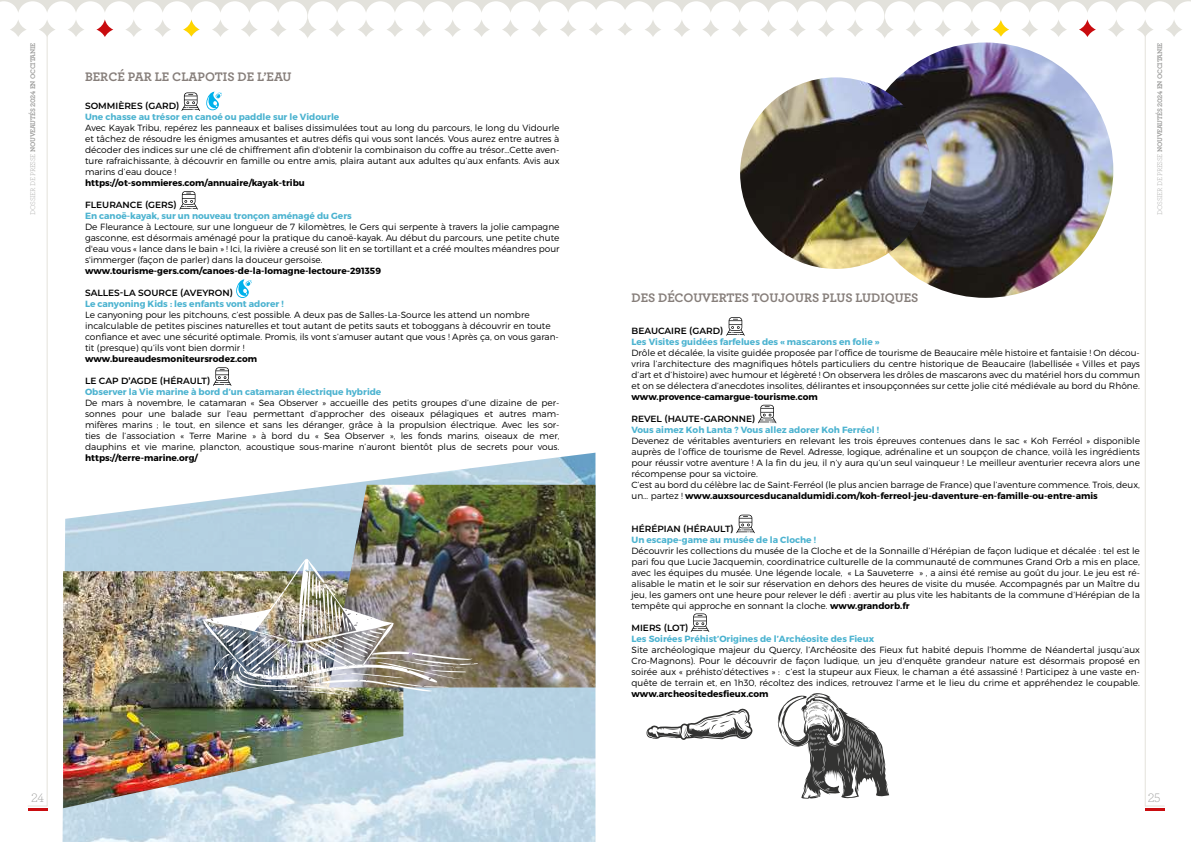
<style>
.page{position:relative;width:1191px;height:842px;background:#fff}
.page>*{position:absolute;margin:0;border:0;box-sizing:border-box;transform-origin:0 0}
.t1{font:700 13px "Archer";color:#867e7a}
.t2{font:300 12.8px "Archer";color:#9d9d9c}
.t3{font:300 9px/11px "Montserrat";color:#000;text-align:justify}
.t4{font:700 9px "Montserrat";color:#4cb3d0}
.t5{font:700 9px "Montserrat";color:#000}
.t6{font:600 9px "Montserrat";color:#000}
.t7{font:700 7px "Archer";letter-spacing:-.025em;color:#9d9d9c}
.s1{font-weight:300}
.s2{font-weight:700}
</style>
<div class="page">
<svg style="left:0;top:1px;width:1191px;height:74px"></svg>
<hr style="left:1145px;top:808px;width:19px;height:3px;background:#c90c0f">
<hr style="left:28px;top:808px;width:19px;height:3px;background:#c90c0f">
<hr style="left:1145px;top:35px;width:1px;height:771px;background:#e4e2db">
<hr style="left:47px;top:35px;width:1px;height:771px;background:#e4e2db">
<svg style="left:1145px;top:806px;width:19px;height:1px"></svg>
<svg style="left:28px;top:806px;width:19px;height:1px"></svg>
<img style="left:63px;top:453px;width:532px;height:389px">
<img style="left:63px;top:571px;width:340px;height:237px">
<img style="left:329px;top:485px;width:266px;height:202px">
<img style="left:202px;top:558px;width:276px;height:137px">
<img style="left:858px;top:43px;width:255px;height:255px;border-radius:128px">
<img style="left:740px;top:77px;width:191px;height:192px;border-radius:96px">
<svg style="left:777px;top:693px;width:112px;height:106px"></svg>
<svg style="left:646px;top:708px;width:106px;height:32px"></svg>
<svg style="left:206px;top:92px;width:16px;height:18px"></svg>
<svg style="left:181px;top:92px;width:19px;height:19px"></svg>
<svg style="left:179px;top:191px;width:19px;height:19px"></svg>
<svg style="left:236px;top:279px;width:16px;height:19px"></svg>
<svg style="left:213px;top:367px;width:18px;height:19px"></svg>
<svg style="left:726px;top:317px;width:18px;height:19px"></svg>
<svg style="left:758px;top:405px;width:18px;height:18px"></svg>
<svg style="left:736px;top:515px;width:19px;height:18px"></svg>
<svg style="left:690px;top:613px;width:19px;height:19px"></svg>
<p class="t7" style="left:27px;top:215px;width:174px;rotate:-90deg"><span class="s1">DOSSIER DE PRESSE</span> NOUVEAUTÉS 2024 EN OCCITANIE</p>
<h1 class="t1" style="left:85px;top:67px;width:208px">BERCÉ PAR LE CLAPOTIS DE L’EAU</h1>
<p class="t6" style="left:85px;top:100px;width:96px">SOMMIÈRES (GARD)</p>
<p class="t4" style="left:85px;top:111px;width:256px">Une chasse au trésor en canoé ou paddle sur le Vidourle</p>
<p class="t3" style="left:85px;top:122px;width:476px">Avec Kayak Tribu, repérez les panneaux et balises dissimulées tout au long du parcours, le long du Vidourle et tâchez de résoudre les énigmes amusantes et autres défis qui vous sont lancés. Vous aurez entre autres à décoder des indices sur une clé de chiffrement afin d'obtenir la combinaison du coffre au trésor…Cette aven&shy;ture rafraichissante, à découvrir en famille ou entre amis, plaira autant aux adultes qu’aux enfants. Avis aux marins d’eau douce !</p>
<p class="t5" style="left:85px;top:177px;width:221px">https://ot-sommieres.com/annuaire/kayak-tribu</p>
<p class="t6" style="left:85px;top:199px;width:93px">FLEURANCE (GERS)</p>
<p class="t4" style="left:85px;top:210px;width:268px">En canoë-kayak, sur un nouveau tronçon aménagé du Gers</p>
<p class="t3" style="left:85px;top:221px;width:476px">De Fleurance à Lectoure, sur une longueur de 7 kilomètres, le Gers qui serpente à travers la jolie campagne gasconne, est désormais aménagé pour la pratique du canoë-kayak. Au début du parcours, une petite chute d'eau vous « lance dans le bain » ! Ici, la rivière a creusé son lit en se tortillant et a créé moultes méandres pour s'immerger (façon de parler) dans la douceur gersoise.</p>
<p class="t5" style="left:85px;top:265px;width:297px">www.tourisme-gers.com/canoes-de-la-lomagne-lectoure-291359</p>
<p class="t6" style="left:85px;top:287px;width:149px">SALLES-LA SOURCE (AVEYRON)</p>
<p class="t4" style="left:85px;top:298px;width:200px">Le canyoning Kids : les enfants vont adorer !</p>
<p class="t3" style="left:85px;top:309px;width:475px;text-align:left">Le canyoning pour les pitchouns, c’est possible. A deux pas de Salles-La-Source les attend un nombre incalculable de petites piscines naturelles et tout autant de petits sauts et toboggans à découvrir en toute confiance et avec une sécurité optimale. Promis, ils vont s’amuser autant que vous ! Après ça, on vous garan&shy;tit (presque) qu’ils vont bien dormir !</p>
<p class="t5" style="left:85px;top:353px;width:174px">www.bureaudesmoniteursrodez.com</p>
<p class="t6" style="left:85px;top:375px;width:127px">LE CAP D’AGDE (HÉRAULT)</p>
<p class="t4" style="left:85px;top:386px;width:298px">Observer la Vie marine à bord d’un catamaran électrique hybride</p>
<p class="t3" style="left:85px;top:397px;width:476px">De mars à novembre, le catamaran « Sea Observer » accueille des petits groupes d’une dizaine de per&shy;sonnes pour une balade sur l’eau permettant d’approcher des oiseaux pélagiques et autres mam&shy;mifères marins ; le tout, en silence et sans les déranger, grâce à la propulsion électrique. Avec les sor&shy;ties de l’association « Terre Marine » à bord du « Sea Observer », les fonds marins, oiseaux de mer, dauphins et vie marine, plancton, acoustique sous-marine n’auront bientôt plus de secrets pour vous.</p>
<p class="t5" style="left:85px;top:452px;width:114px">https://terre-marine.org/</p>
<p class="t7" style="left:1154px;top:215px;width:174px;rotate:-90deg"><span class="s1">DOSSIER DE PRESSE</span> NOUVEAUTÉS 2024 EN OCCITANIE</p>
<h1 class="t1" style="left:631px;top:287px;width:288px">DES DÉCOUVERTES TOUJOURS PLUS LUDIQUES</h1>
<p class="t6" style="left:631px;top:324px;width:94px">BEAUCAIRE (GARD)</p>
<p class="t4" style="left:631px;top:336px;width:249px">Les Visites guidées farfelues des « mascarons en folie »</p>
<p class="t3" style="left:631px;top:347px;width:510px">Drôle et décalée, la visite guidée proposée par l’office de tourisme de Beaucaire mêle histoire et fantaisie ! On décou&shy;vrira l’architecture des magnifiques hôtels particuliers du centre historique de Beaucaire (labellisée « Villes et pays d’art et d’histoire) avec humour et légèreté ! On observera les drôles de mascarons avec du matériel hors du commun et on se délectera d’anecdotes insolites, délirantes et insoupçonnées sur cette jolie cité médiévale au bord du Rhône.</p>
<p class="t5" style="left:631px;top:391px;width:188px">www.provence-camargue-tourisme.com</p>
<p class="t6" style="left:631px;top:412px;width:125px">REVEL (HAUTE-GARONNE)</p>
<p class="t4" style="left:631px;top:424px;width:249px">Vous aimez Koh Lanta ? Vous allez adorer Koh Ferréol !</p>
<p class="t3" style="left:631px;top:435px;width:510px;text-align:left">Devenez de véritables aventuriers en relevant les trois épreuves contenues dans le sac « Koh Ferréol » disponible auprès de l’office de tourisme de Revel. Adresse, logique, adrénaline et un soupçon de chance, voilà les ingrédients pour réussir votre aventure ! A la fin du jeu, il n’y aura qu’un seul vainqueur ! Le meilleur aventurier recevra alors une récompense pour sa victoire.<br>C’est au bord du célèbre lac de Saint-Ferréol (le plus ancien barrage de France) que l’aventure commence. Trois, deux, un… partez ! <span class="s2">www.auxsourcesducanaldumidi.com/koh-ferreol-jeu-daventure-en-famille-ou-entre-amis</span></p>
<p class="t6" style="left:631px;top:522px;width:104px">HÉRÉPIAN (HÉRAULT)</p>
<p class="t4" style="left:631px;top:534px;width:186px">Un escape-game au musée de la Cloche !</p>
<p class="t3" style="left:631px;top:545px;width:510px">Découvrir les collections du musée de la Cloche et de la Sonnaille d’Hérépian de façon ludique et décalée : tel est le pari fou que Lucie Jacquemin, coordinatrice culturelle de la communauté de communes Grand Orb a mis en place, avec les équipes du musée. Une légende locale, « La Sauveterre » , a ainsi été remise au goût du jour. Le jeu est ré&shy;alisable le matin et le soir sur réservation en dehors des heures de visite du musée. Accompagnés par un Maître du jeu, les gamers ont une heure pour relever le défi : avertir au plus vite les habitants de la commune d’Hérépian de la tempête qui approche en sonnant la cloche. <span class="s2">www.grandorb.fr</span></p>
<p class="t6" style="left:631px;top:621px;width:59px">MIERS (LOT)</p>
<p class="t4" style="left:631px;top:633px;width:244px">Les Soirées Préhist’Origines de l’Archéosite des Fieux</p>
<p class="t3" style="left:631px;top:644px;width:510px">Site archéologique majeur du Quercy, l’Archéosite des Fieux fut habité depuis l’homme de Néandertal jusqu’aux Cro-Magnons). Pour le découvrir de façon ludique, un jeu d'enquête grandeur nature est désormais proposé en soirée aux « préhisto’détectives » : c’est la stupeur aux Fieux, le chaman a été assassiné ! Participez à une vaste en&shy;quête de terrain et, en 1h30, récoltez des indices, retrouvez l’arme et le lieu du crime et appréhendez le coupable.</p>
<p class="t5" style="left:631px;top:688px;width:138px">www.archeositedesfieux.com</p>
<h2 class="t2" style="left:31px;top:789px;width:14px">24</h2>
<h2 class="t2" style="left:1147px;top:789px;width:14px">25</h2>
</div>
